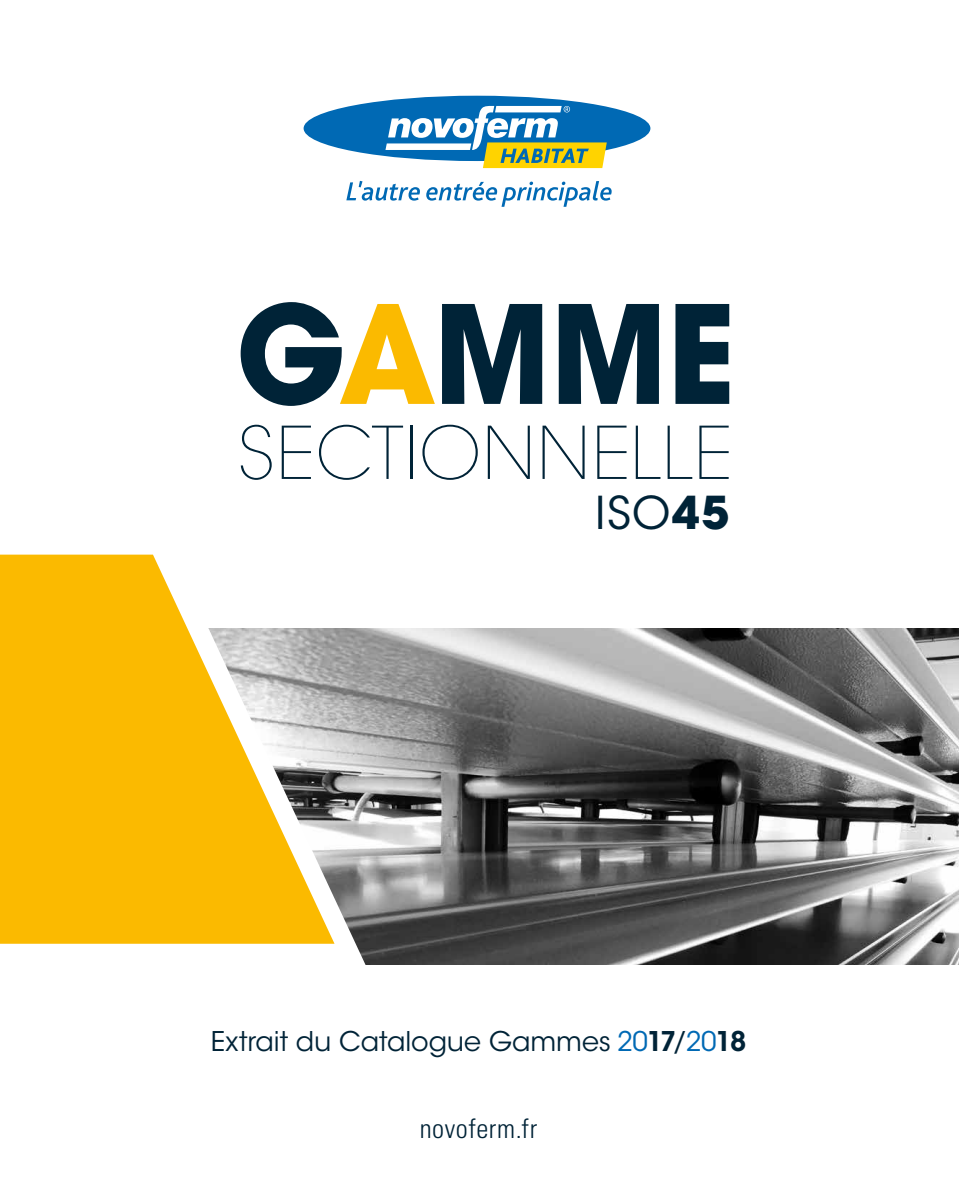
<style>
.page{position:relative;width:959px;height:1191px;background:#fff}
.page>*{position:absolute;margin:0;border:0;box-sizing:border-box;transform-origin:0 0}
.t1{font:700 135px "ITC Avant Garde Std";letter-spacing:-.015em;color:#002337;scale:.95 1}
.t2{font:200 72px "ITC Avant Garde Std";letter-spacing:.02em;color:#002337}
.t3{font:45px "ITC Avant Garde Std";color:#002337}
.t4{font:27px "ITC Avant Garde Std";letter-spacing:-.005em;color:#002337}
.t5{font:300 condensed 27px "Univers";letter-spacing:.02em;color:#002337}
.s1{color:#fbba00}
.s2{font-weight:700}
.s3{color:#0069b4}
.s4{font-weight:600}
</style>
<div class="page">
<img style="left:405px;top:628px;width:554px;height:336px">
<svg style="left:0;top:628px;width:405px;height:337px"></svg>
<svg style="left:0;top:554px;width:334px;height:389px;fill:#fbba00"></svg>
<div style="left:304px;top:96px;width:346px;height:65px;background:#0069b4;border-radius:50%"></div>
<svg style="left:346px;top:181px;width:74px;height:20px"></svg>
<svg style="left:426px;top:181px;width:186px;height:26px"></svg>
<svg style="left:385px;top:106px;width:222px;height:62px"></svg>
<h1 class="t1" style="left:236px;top:266px;width:526px">G<span class="s1">A</span>MME</h1>
<h2 class="t2" style="left:238px;top:411px;width:497px">SECTIONNELLE</h2>
<h3 class="t3" style="left:595px;top:485px;width:136px">ISO<span class="s2">45</span></h3>
<p class="t4" style="left:211px;top:1025px;width:537px">Extrait du Catalogue Gammes <span class="s3">20</span><span class="s4">17</span>/<span class="s3">20</span><span class="s4">18</span></p>
<p class="t5" style="left:420px;top:1112px;width:119px">novoferm.fr</p>
</div>
